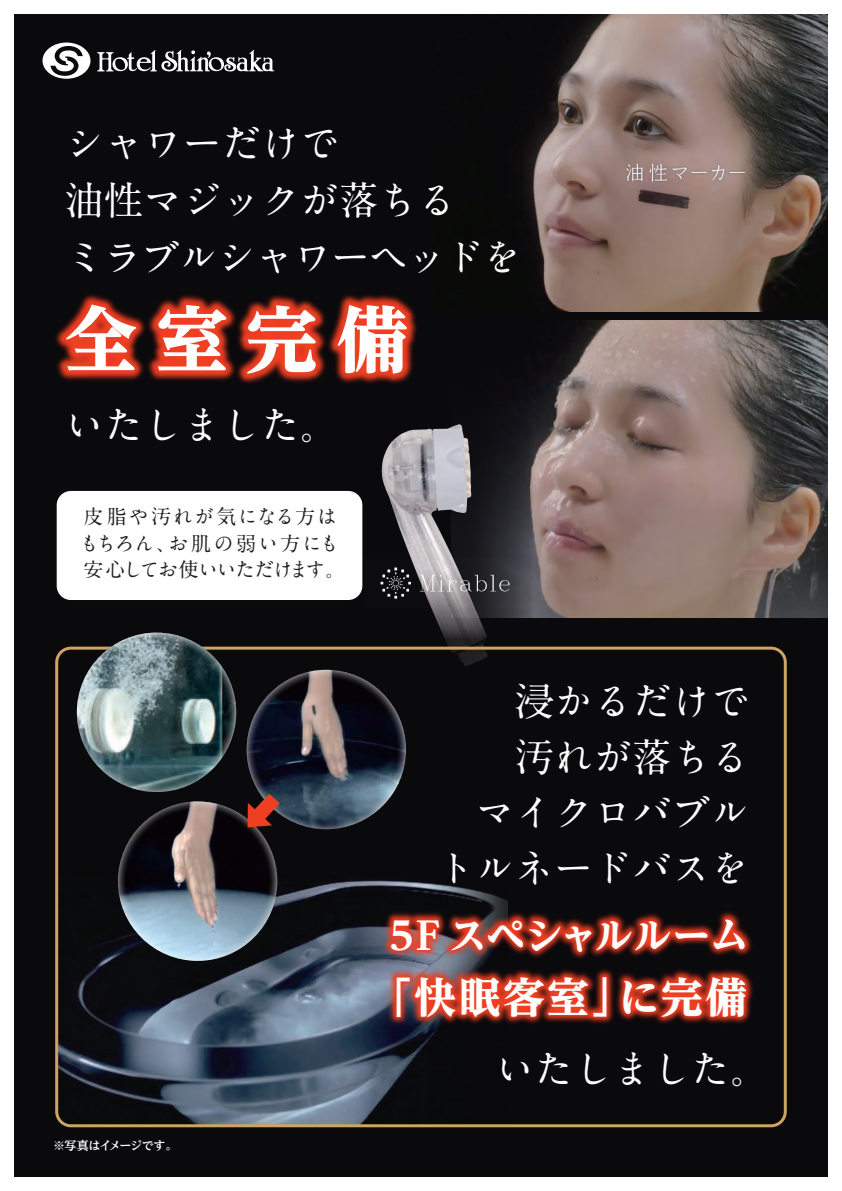
<style>
.page{position:relative;width:842px;height:1191px;background:#fff}
.page>*{position:absolute;margin:0;border:0;box-sizing:border-box;transform-origin:0 0}
.t1{font:800 72.3px "UD Reimin Pro";color:#fff}
.t2{font:800 41.8px "UD Reimin Pro";letter-spacing:.06em;color:#fff}
.t3{font:700 39.1px/55.5px "A1 Mincho Std";color:#fff}
.t4{font:800 38.2px "UD Reimin Pro";letter-spacing:.01em;color:#fff}
.t5{font:700 20px/26.5px "A1 Mincho Std";letter-spacing:.005em;color:#231f20;text-align:justify}
.t6{font:700 12px "UD Reimin Pro";letter-spacing:-.06em;color:#fff}
</style>
<div class="page">
<div style="left:14px;top:14px;width:814px;height:1162px;background:#0a090c"></div>
<img style="left:59px;top:871px;width:347px;height:252px">
<img style="left:522px;top:14px;width:306px;height:297px">
<img style="left:302px;top:320px;width:526px;height:297px">
<img style="left:381px;top:424px;width:107px;height:242px">
<svg style="left:118px;top:801px;width:159px;height:159px"></svg>
<svg style="left:247px;top:670px;width:159px;height:159px"></svg>
<div style="left:55px;top:646px;width:732px;height:481px;border:3px solid #cea463;border-radius:14px"></div>
<div style="left:57px;top:491px;width:305px;height:109px;background:#fff;border-radius:14px"></div>
<svg style="left:77px;top:632px;width:159px;height:160px"></svg>
<svg style="left:43px;top:43px;width:47px;height:36px"></svg>
<svg style="left:97px;top:50px;width:177px;height:22px"></svg>
<img style="left:55px;top:294px;width:414px;height:146px">
<img style="left:346px;top:875px;width:441px;height:195px">
<img style="left:364px;top:558px;width:162px;height:49px">
<p class="t3" style="left:65px;top:110px;width:458px;line-height:57px">シャワーだけで<br>油性マジックが落ちる<br>ミラブルシャワーヘッドを</p>
<h1 class="t1" style="left:65px;top:280px;width:345px">全室完備</h1>
<p class="t3" style="left:65px;top:392px;width:276px">いたしました。</p>
<p class="t5" style="left:79px;top:501px;width:261px">皮脂や汚れが気になる方はもちろん､お肌の弱い方にも安心してお使いいただけます｡</p>
<p class="t6" style="left:53px;top:1135px;width:126px">※写真はイメージです。</p>
<p class="t3" style="left:436px;top:668px;width:315px;text-align:right">浸かるだけで<br>汚れが落ちる<br>マイクロバブルトルネードバスを</p>
<p class="t4" style="left:390px;top:904px;width:361px">5F スペシャルルーム</p>
<p class="t2" style="left:370px;top:962px;width:378px">「快眠客室」に完備</p>
<p class="t3" style="left:495px;top:1035px;width:276px">いたしました。</p>
</div>
